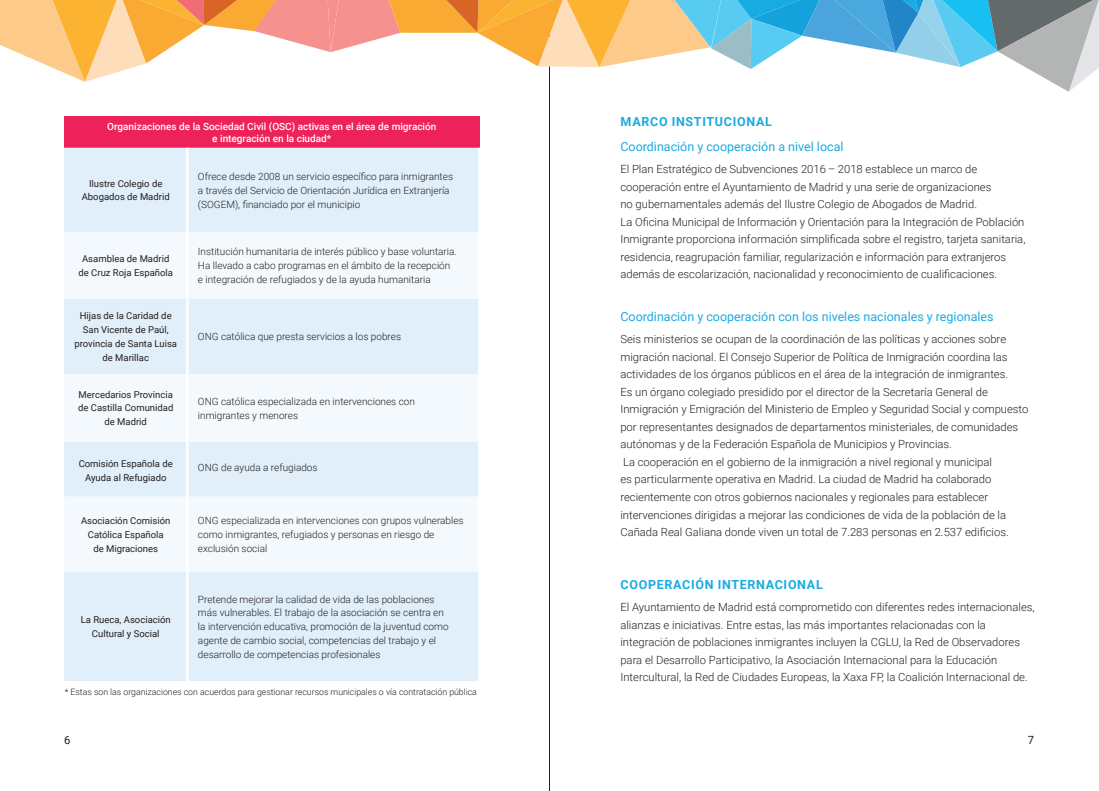
<style>
.page{position:relative;width:1099px;height:791px;background:#fff}
.page>*{position:absolute;margin:0;border:0;box-sizing:border-box;transform-origin:0 0}
.t1{font:12.5px "Roboto";color:#1aabe2}
.t2{font:700 12.5px "Roboto";letter-spacing:.055em;color:#1aabe2}
.t3{font:300 11.25px/17.5px "Roboto";color:#231f20}
.t4{font:11.25px "Roboto";color:#231f20}
.t5{font:300 10px/13.8px "Roboto";color:#231f20}
.t6{font:500 10px/12px "Roboto";color:#fff;text-align:center}
.t7{font:9.5px/13.8px "Roboto";color:#231f20;text-align:center}
.t8{font:300 8.75px "Roboto";color:#231f20}
</style>
<div class="page">
<hr style="left:549px;top:0;width:1px;height:790px;background:#231f20">
<svg style="left:0;top:0;width:1098px;height:92px"></svg>
<div style="left:64px;top:116px;width:415px;height:32px;background:#ee225a"></div>
<div style="left:64px;top:148px;width:414px;height:532px;background:#e0eff9"></div>
<svg style="left:64px;top:232px;width:414px;height:339px;fill:#f4f9fd"></svg>
<hr style="left:186px;top:148px;width:3px;height:84px;background:#fff">
<hr style="left:186px;top:232px;width:3px;height:66px;background:#fff">
<hr style="left:186px;top:298px;width:3px;height:76px;background:#fff">
<hr style="left:186px;top:374px;width:3px;height:67px;background:#fff">
<hr style="left:186px;top:441px;width:3px;height:55px;background:#fff">
<hr style="left:186px;top:496px;width:3px;height:75px;background:#fff">
<hr style="left:186px;top:571px;width:3px;height:109px;background:#fff">
<p class="t6" style="left:107px;top:120px;width:331px">Organizaciones de la Sociedad Civil (OSC) activas en el área de migración e integración en la ciudad*</p>
<p class="t7" style="left:82px;top:176px;width:89px">Ilustre Colegio de<br>Abogados de Madrid</p>
<p class="t5" style="left:198px;top:169px;width:256px">Ofrece desde 2008 un servicio específico para inmigrantes a través del Servicio de Orientación Jurídica en Extranjería (SOGEM), financiado por el municipio</p>
<p class="t7" style="left:78px;top:251px;width:96px">Asamblea de Madrid de Cruz Roja Española</p>
<p class="t5" style="left:198px;top:244px;width:260px">Institución humanitaria de interés público y base voluntaria.<br>Ha llevado a cabo programas en el ámbito de la recepción e integración de refugiados y de la ayuda humanitaria</p>
<p class="t7" style="left:74px;top:308px;width:104px">Hijas de la Caridad de<br>San Vicente de Paúl, provincia de Santa Luisa de Marillac</p>
<p class="t5" style="left:198px;top:329px;width:205px">ONG católica que presta servicios a los pobres</p>
<p class="t7" style="left:78px;top:387px;width:97px">Mercedarios Provincia de Castilla Comunidad de Madrid</p>
<p class="t5" style="left:198px;top:394px;width:218px">ONG católica especializada en intervenciones con inmigrantes y menores</p>
<p class="t7" style="left:79px;top:456px;width:96px">Comisión Española de<br>Ayuda al Refugiado</p>
<p class="t5" style="left:198px;top:460px;width:121px">ONG de ayuda a refugiados</p>
<p class="t7" style="left:81px;top:513px;width:91px">Asociación Comisión<br>Católica Española<br>de Migraciones</p>
<p class="t5" style="left:198px;top:513px;width:267px">ONG especializada en intervenciones con grupos vulnerables como inmigrantes, refugiados y personas en riesgo de exclusión social</p>
<p class="t5" style="left:198px;top:591px;width:252px">Pretende mejorar la calidad de vida de las poblaciones más vulnerables. El trabajo de la asociación se centra en la intervención educativa, promoción de la juventud como agente de cambio social, competencias del trabajo y el desarrollo de competencias profesionales</p>
<p class="t8" style="left:65px;top:685px;width:414px">* Estas son las organizaciones con acuerdos para gestionar recursos municipales o vía contratación pública</p>
<p class="t7" style="left:81px;top:612px;width:92px">La Rueca, Asociación<br>Cultural y Social</p>
<p class="t2" style="left:620px;top:112px;width:153px">MARCO INSTITUCIONAL</p>
<p class="t1" style="left:620px;top:137px;width:225px">Coordinación y cooperación a nivel local</p>
<p class="t3" style="left:620px;top:160px;width:406px">El Plan Estratégico de Subvenciones 2016 – 2018 establece un marco de cooperación entre el Ayuntamiento de Madrid y una serie de organizaciones<br>no gubernamentales además del Ilustre Colegio de Abogados de Madrid.<br>La Oficina Municipal de Información y Orientación para la Integración de Población Inmigrante proporciona información simplificada sobre el registro, tarjeta sanitaria, residencia, reagrupación familiar, regularización e información para extranjeros además de escolarización, nacionalidad y reconocimiento de cualificaciones.</p>
<p class="t1" style="left:620px;top:307px;width:375px">Coordinación y cooperación con los niveles nacionales y regionales</p>
<p class="t3" style="left:620px;top:330px;width:409px">Seis ministerios se ocupan de la coordinación de las políticas y acciones sobre migración nacional. El Consejo Superior de Política de Inmigración coordina las actividades de los órganos públicos en el área de la integración de inmigrantes.<br>Es un órgano colegiado presidido por el director de la Secretaría General de Inmigración y Emigración del Ministerio de Empleo y Seguridad Social y compuesto por representantes designados de departamentos ministeriales, de comunidades autónomas y de la Federación Española de Municipios y Provincias.<br>La cooperación en el gobierno de la inmigración a nivel regional y municipal<br>es particularmente operativa en Madrid. La ciudad de Madrid ha colaborado recientemente con otros gobiernos nacionales y regionales para establecer intervenciones dirigidas a mejorar las condiciones de vida de la población de la Cañada Real Galiana donde viven un total de 7.283 personas en 2.537 edificios.</p>
<p class="t2" style="left:620px;top:575px;width:204px">COOPERACIÓN INTERNACIONAL</p>
<p class="t3" style="left:620px;top:597px;width:416px">El Ayuntamiento de Madrid está comprometido con diferentes redes internacionales, alianzas e iniciativas. Entre estas, las más importantes relacionadas con la integración de poblaciones inmigrantes incluyen la CGLU, la Red de Observadores para el Desarrollo Participativo, la Asociación Internacional para la Educación Intercultural, la Red de Ciudades Europeas, la Xaxa FP, la Coalición Internacional de.</p>
<p class="t4" style="left:64px;top:732px;width:8px">6</p>
<p class="t4" style="left:1027px;top:732px;width:8px">7</p>
</div>
